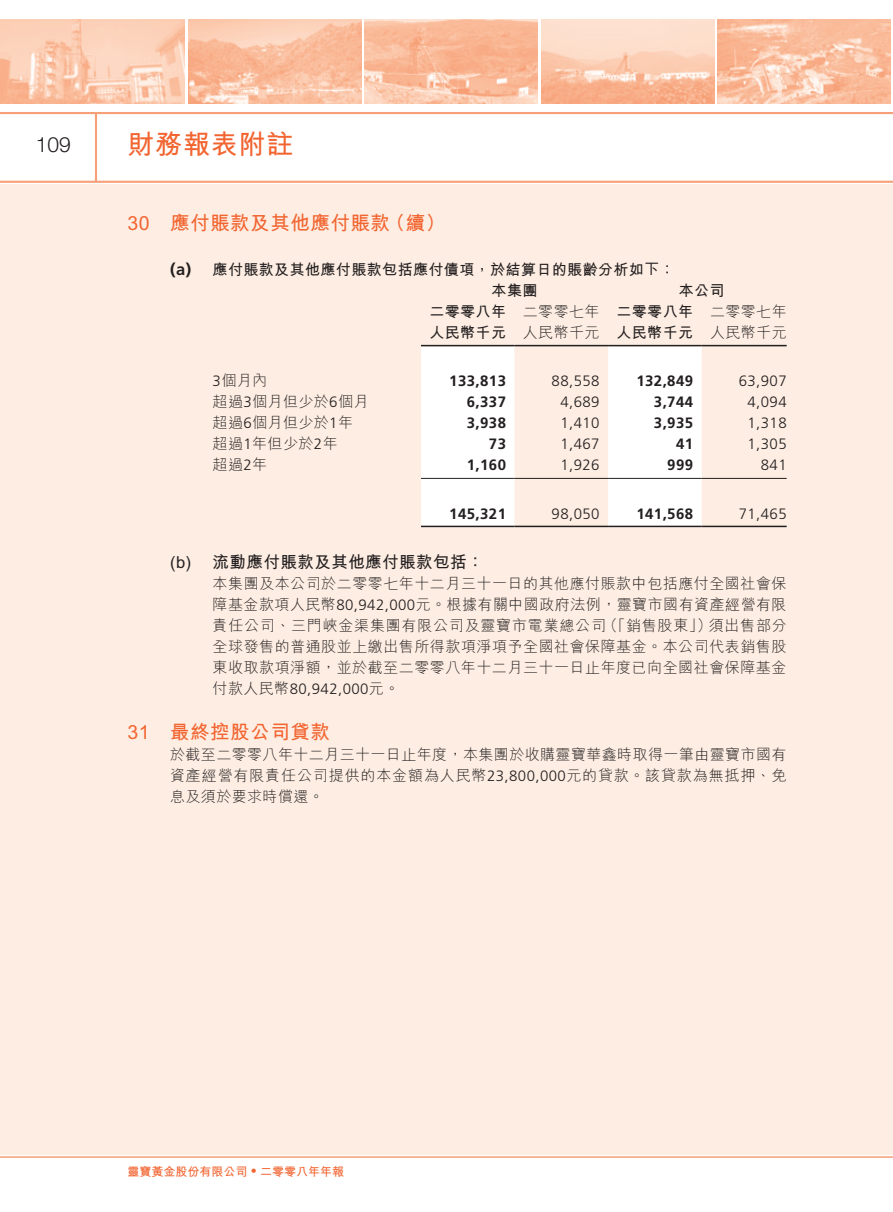
<style>
.page{position:relative;width:893px;height:1212px;background:#fff}
.page>*{position:absolute;margin:0;border:0;box-sizing:border-box;transform-origin:0 0}
.t1{font:700 27px "M Hei HK";letter-spacing:.03em;color:#f26430}
.t2{font:300 21px "Helvetica Neue LT Std";color:#231f20}
._01_C_Heading_Body{font:700 19.5px "M Hei HK";letter-spacing:.03em;color:#f26430}
._02_C_Subheading_Bod{font:700 16.5px "M Hei HK";letter-spacing:.03em;color:#231f20}
._02_C_Subheading_Bod-2{font:700 16.5px "Frutiger LT Std";color:#231f20}
._00_C_Body_Text{font:300 15px/21px "M Hei HK";letter-spacing:.035em;color:#231f20;text-align:right}
._50_C_Table_Text{font:300 15px "Frutiger LT Std";letter-spacing:.03em;color:#231f20}
._50_C_Table_Text-2{font:700 15px "Frutiger LT Std";letter-spacing:.03em;color:#231f20}
._50_C_Table_Text-3{font:300 15px "M Hei HK";letter-spacing:.03em;color:#231f20}
._02_C_Subheading_Bod-3{font:700 15px "M Hei HK";letter-spacing:.03em;color:#231f20}
._50_C_Table_Text-4{font:700 15px "M Hei HK";letter-spacing:.03em;color:#231f20}
.t3{font:700 12px "M Hei HK";color:#f26430}
.s1{font-family:"Frutiger LT Std"}
.s2{font-family:"Helvetica Neue LT Std";font-weight:300}
</style>
<div class="page">
<hr style="left:95px;top:113px;width:2px;height:68px;background:#f79f76">
<div style="left:0;top:184px;width:893px;height:970px;background:#fdede2"></div>
<hr style="left:0;top:1156px;width:893px;height:2px;background:#f79f76">
<img style="left:0;top:20px;width:184px;height:83px">
<img style="left:188px;top:20px;width:173px;height:83px">
<img style="left:365px;top:20px;width:173px;height:83px">
<img style="left:541px;top:20px;width:173px;height:83px">
<img style="left:718px;top:20px;width:173px;height:83px">
<hr style="left:0;top:112px;width:893px;height:2px;background:#f79f76">
<hr style="left:0;top:181px;width:893px;height:2px;background:#f79f76">
<svg style="left:421px;top:346px;width:281px;height:180px;fill:#fff"></svg>
<hr style="left:421px;top:345px;width:93px;height:1px;background:#231f20">
<hr style="left:514px;top:345px;width:94px;height:1px;background:#231f20">
<hr style="left:608px;top:345px;width:94px;height:1px;background:#231f20">
<hr style="left:702px;top:345px;width:85px;height:1px;background:#231f20">
<hr style="left:421px;top:478px;width:93px;height:1px;background:#231f20">
<hr style="left:514px;top:478px;width:94px;height:1px;background:#231f20">
<hr style="left:608px;top:478px;width:94px;height:1px;background:#231f20">
<hr style="left:702px;top:478px;width:85px;height:1px;background:#231f20">
<hr style="left:421px;top:526px;width:93px;height:1px;background:#231f20">
<hr style="left:514px;top:526px;width:94px;height:1px;background:#231f20">
<hr style="left:608px;top:526px;width:94px;height:1px;background:#231f20">
<hr style="left:702px;top:526px;width:85px;height:1px;background:#231f20">
<h2 class="t2" style="left:36px;top:132px;width:37px">109</h2>
<h1 class="t1" style="left:128px;top:124px;width:167px">財務報表附註</h1>
<p class="_01_C_Heading_Body" style="left:128px;top:209px;width:24px">30</p>
<p class="_01_C_Heading_Body" style="left:170px;top:209px;width:221px">應付賬款及其他應付賬款</p>
<p class="_01_C_Heading_Body" style="left:386px;top:209px;width:61px">（續(</p>
<p class="_01_C_Heading_Body" style="left:128px;top:718px;width:24px">31</p>
<p class="_02_C_Subheading_Bod-2" style="left:170px;top:259px;width:23px">)a(</p>
<p class="_02_C_Subheading_Bod" style="left:170px;top:550px;width:23px">b( )</p>
<p class="_02_C_Subheading_Bod-3" style="left:213px;top:258px;width:464px">應付賬款及其他應付賬款包括應付債項，於結算日的賬齡分析如下：</p>
<p class="_50_C_Table_Text-4" style="left:492px;top:280px;width:47px">本集團</p>
<p class="_50_C_Table_Text-4" style="left:679px;top:280px;width:47px">本公司</p>
<p class="_50_C_Table_Text-4" style="left:429px;top:301px;width:78px">二零零八年</p>
<p class="_50_C_Table_Text-3" style="left:523px;top:301px;width:78px">二零零七年</p>
<p class="_50_C_Table_Text-4" style="left:616px;top:301px;width:78px">二零零八年</p>
<p class="_50_C_Table_Text-3" style="left:710px;top:301px;width:78px">二零零七年</p>
<p class="_50_C_Table_Text-4" style="left:429px;top:322px;width:78px">人民幣千元</p>
<p class="_50_C_Table_Text-3" style="left:523px;top:322px;width:78px">人民幣千元</p>
<p class="_50_C_Table_Text-4" style="left:616px;top:322px;width:78px">人民幣千元</p>
<p class="_50_C_Table_Text-3" style="left:710px;top:322px;width:78px">人民幣千元</p>
<p class="_50_C_Table_Text-3" style="left:213px;top:370px;width:56px"><span class="s1">3</span>個月內</p>
<p class="_50_C_Table_Text-2" style="left:449px;top:372px;width:58px">133,813</p>
<p class="_50_C_Table_Text" style="left:552px;top:373px;width:49px">88,558</p>
<p class="_50_C_Table_Text-2" style="left:636px;top:372px;width:58px">132,849</p>
<p class="_50_C_Table_Text" style="left:739px;top:373px;width:49px">63,907</p>
<p class="_50_C_Table_Text-3" style="left:213px;top:391px;width:157px">超過<span class="s1">3</span>個月但少於<span class="s1">6</span>個月</p>
<p class="_50_C_Table_Text-2" style="left:467px;top:393px;width:41px">6,337</p>
<p class="_50_C_Table_Text" style="left:560px;top:394px;width:41px">4,689</p>
<p class="_50_C_Table_Text-2" style="left:654px;top:393px;width:41px">3,744</p>
<p class="_50_C_Table_Text" style="left:747px;top:394px;width:41px">4,094</p>
<p class="_50_C_Table_Text-3" style="left:213px;top:412px;width:142px">超過<span class="s1">6</span>個月但少於 年<span class="s1">1</span></p>
<p class="_50_C_Table_Text-2" style="left:467px;top:414px;width:41px">3,938</p>
<p class="_50_C_Table_Text" style="left:560px;top:415px;width:41px">1,410</p>
<p class="_50_C_Table_Text-2" style="left:654px;top:414px;width:41px">3,935</p>
<p class="_50_C_Table_Text" style="left:747px;top:415px;width:41px">1,318</p>
<p class="_50_C_Table_Text-3" style="left:213px;top:433px;width:127px">超過<span class="s1">1</span>年但少於 年<span class="s1">2</span></p>
<p class="_50_C_Table_Text-2" style="left:489px;top:435px;width:19px">73</p>
<p class="_50_C_Table_Text" style="left:560px;top:436px;width:41px">1,467</p>
<p class="_50_C_Table_Text-2" style="left:676px;top:435px;width:19px">41</p>
<p class="_50_C_Table_Text" style="left:747px;top:436px;width:41px">1,305</p>
<p class="_50_C_Table_Text-3" style="left:213px;top:454px;width:56px">超過 年<span class="s1">2</span></p>
<p class="_50_C_Table_Text-2" style="left:467px;top:456px;width:41px">1,160</p>
<p class="_50_C_Table_Text" style="left:560px;top:457px;width:41px">1,926</p>
<p class="_50_C_Table_Text-2" style="left:667px;top:456px;width:27px">999</p>
<p class="_50_C_Table_Text" style="left:761px;top:457px;width:27px">841</p>
<p class="_50_C_Table_Text-2" style="left:449px;top:505px;width:58px">145,321</p>
<p class="_02_C_Subheading_Bod" style="left:213px;top:550px;width:272px">流動應付賬款及其他應付賬款包括：</p>
<p class="_50_C_Table_Text" style="left:552px;top:505px;width:49px">98,050</p>
<p class="_50_C_Table_Text-2" style="left:636px;top:505px;width:58px">141,568</p>
<p class="_50_C_Table_Text" style="left:739px;top:505px;width:49px">71,465</p>
<p class="_00_C_Body_Text" style="left:213px;top:573px;width:576px">本集團及本公司於二零零七年十二月三十一日的其他應付賬款中包括應付全國社會保障基金款項人民幣<span class="s1">80,942,000</span>元。根據有關中國政府法例，靈寶市國有資產經營有限須出售部分</p>
<p class="_00_C_Body_Text" style="left:603px;top:615px;width:111px">（「銷售股東」）</p>
<p class="_00_C_Body_Text" style="left:213px;top:615px;width:575px;text-align:left">責任公司、三門峽金渠集團有限公司及靈寶市電業總公司<br>全球發售的普通股並上繳出售所得款項淨項予全國社會保障基金。本公司代表銷售股東收取款項淨額，並於截至二零零八年十二月三十一日止年度已向全國社會保障基金付款人民幣<span class="s1">80,942,000</span>元。</p>
<p class="_01_C_Heading_Body" style="left:170px;top:718px;width:161px">最終控股公司貸款</p>
<p class="_00_C_Body_Text" style="left:170px;top:744px;width:618px;text-align:justify">於截至二零零八年十二月三十一日止年度，本集團於收購靈寶華鑫時取得一筆由靈寶市國有資產經營有限責任公司提供的本金額為人民幣<span class="s1">23,800,000</span>元的貸款。該貸款為無抵押、免息及須於要求時償還。</p>
<p class="t3" style="left:128px;top:1163px;width:218px">靈寶黃金股份有限公司 <span class="s2">•</span> 二零零八年年報</p>
</div>
